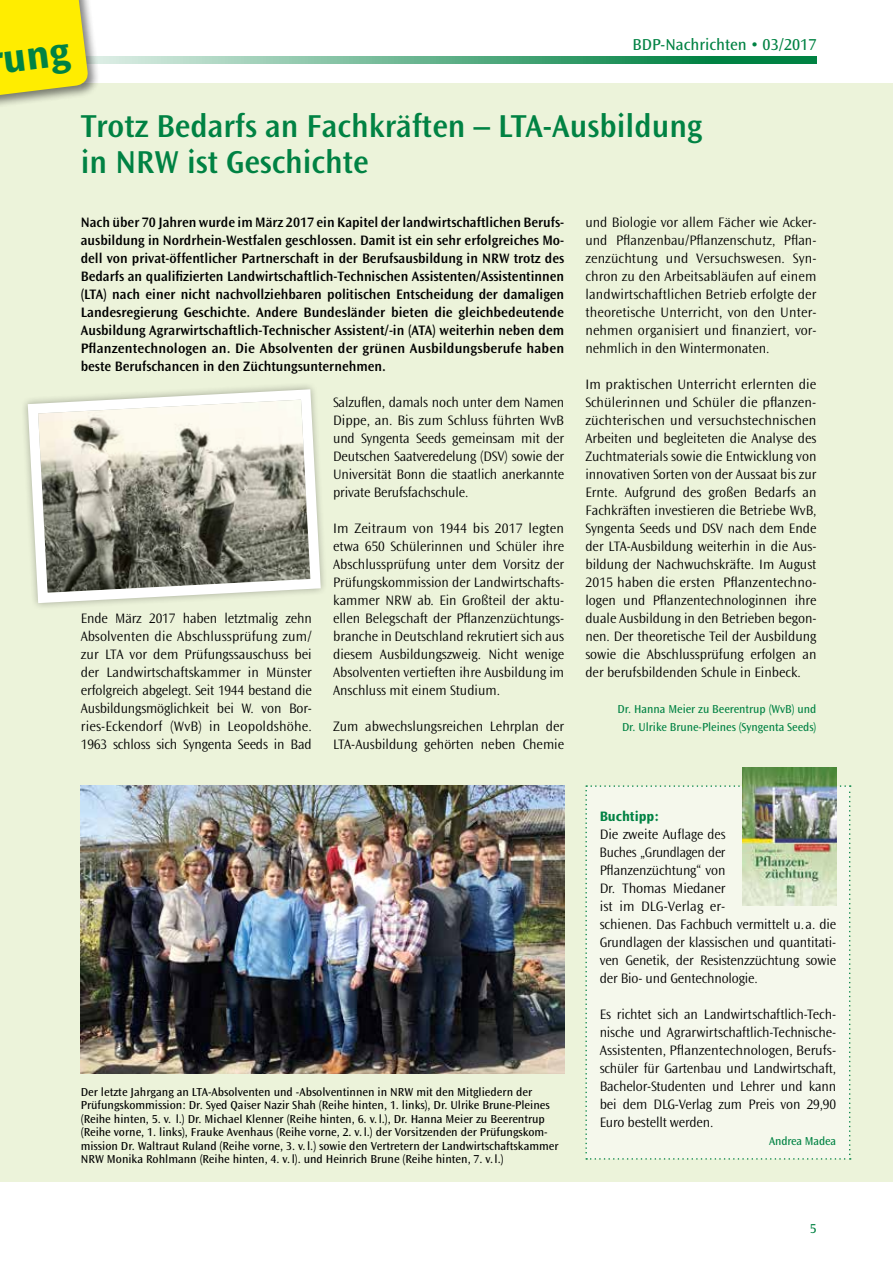
<style>
.page{position:relative;width:893px;height:1263px;background:#fff}
.page>*{position:absolute;margin:0;border:0;box-sizing:border-box;transform-origin:0 0}
.t1{font:600 33px/36px "Ocean Sans";color:#008243}
.t2{font:16.5px "Ocean Sans";color:#008243}
.t3{font:300 14.25px/18px "Ocean Sans";letter-spacing:-.01em;color:#000;text-align:justify}
.t4{font:600 14.25px/18px "Ocean Sans";color:#000;text-align:justify}
.t5{font:700 14.25px "Ocean Sans";color:#008243}
.t6{font:13.5px "Ocean Sans";color:#008243}
.t7{font:12px/13.5px "Ocean Sans";color:#000}
.t8{font:12px/18px "Ocean Sans";color:#008243;text-align:center}
</style>
<div class="page">
<svg style="left:100px;top:57px;width:716px;height:7px;background:#5daf87"></svg>
<div style="left:0;top:83px;width:893px;height:1098px;background:#ecf3da"></div>
<img style="left:81px;top:785px;width:483px;height:288px">
<svg style="left:24px;top:385px;width:300px;height:222px"></svg>
<div style="left:0;top:0;width:100px;height:145px;background:#000;opacity:.5"></div>
<div style="left:585px;top:785px;width:266px;height:375px;background:#f5f8ec"></div>
<img style="left:742px;top:767px;width:94px;height:138px">
<svg style="left:0;top:0;width:89px;height:134px"></svg>
<p class="t2" style="left:632px;top:35px;width:185px">BDP-Nachrichten • 03/2017</p>
<h1 class="t1" style="left:81px;top:109px;width:623px">Trotz Bedarfs an Fachkräften – LTA-Ausbildung in NRW ist Geschichte</h1>
<p class="t4" style="left:81px;top:214px;width:485px">Nach über 70 Jahren wurde im März 2017 ein Kapitel der landwirtschaftlichen Berufs&shy;ausbildung in Nordrhein-Westfalen geschlossen. Damit ist ein sehr erfolgreiches Mo&shy;dell von privat-öffentlicher Partnerschaft in der Berufsausbildung in NRW trotz des Bedarfs an qualifizierten Landwirtschaftlich-Technischen Assistenten/Assistentinnen (LTA) nach einer nicht nachvollziehbaren politischen Entscheidung der damaligen Landesregierung Geschichte. Andere Bundesländer bieten die gleichbedeutende Ausbildung Agrarwirtschaftlich-Technischer Assistent/-in (ATA) weiterhin neben dem Pflanzentechnologen an. Die Absolventen der grünen Ausbildungsberufe haben beste Berufschancen in den Züchtungsunternehmen.</p>
<p class="t3" style="left:81px;top:610px;width:233px">Ende März 2017 haben letztmalig zehn Absolventen die Abschlussprüfung zum/ zur LTA vor dem Prüfungssauschuss bei der Landwirtschaftskammer in Münster erfolgreich abgelegt. Seit 1944 bestand die Ausbildungsmöglichkeit bei W. von Bor&shy;ries-Eckendorf (WvB) in Leopoldshöhe.<br>1963 schloss sich Syngenta Seeds in Bad</p>
<p class="t3" style="left:333px;top:394px;width:233px">Salzuflen, damals noch unter dem Namen Dippe, an. Bis zum Schluss führten WvB und Syngenta Seeds gemeinsam mit der Deutschen Saatveredelung (DSV) sowie der Universität Bonn die staatlich anerkannte private Berufsfachschule.</p>
<p class="t3" style="left:333px;top:520px;width:233px">Im Zeitraum von 1944 bis 2017 legten etwa 650 Schülerinnen und Schüler ihre Abschlussprüfung unter dem Vorsitz der Prüfungskommission der Landwirtschafts&shy;kammer NRW ab. Ein Großteil der aktu&shy;ellen Belegschaft der Pflanzenzüchtungs&shy;branche in Deutschland rekrutiert sich aus diesem Ausbildungszweig. Nicht wenige Absolventen vertieften ihre Ausbildung im Anschluss mit einem Studium.</p>
<p class="t3" style="left:333px;top:718px;width:233px">Zum abwechslungsreichen Lehrplan der<br>LTA-Ausbildung gehörten neben Chemie</p>
<p class="t3" style="left:585px;top:214px;width:233px">und Biologie vor allem Fächer wie Acker&shy;und Pflanzenbau/Pflanzenschutz, Pflan&shy;zenzüchtung und Versuchswesen. Syn&shy;chron zu den Arbeitsabläufen auf einem landwirtschaftlichen Betrieb erfolgte der theoretische Unterricht, von den Unter&shy;nehmen organisiert und finanziert, vor&shy;nehmlich in den Wintermonaten.</p>
<p class="t3" style="left:585px;top:376px;width:233px">Im praktischen Unterricht erlernten die Schülerinnen und Schüler die pflanzen&shy;züchterischen und versuchstechnischen Arbeiten und begleiteten die Analyse des Zuchtmaterials sowie die Entwicklung von innovativen Sorten von der Aussaat bis zur Ernte. Aufgrund des großen Bedarfs an Fachkräften investieren die Betriebe WvB, Syngenta Seeds und DSV nach dem Ende der LTA-Ausbildung weiterhin in die Aus&shy;bildung der Nachwuchskräfte. Im August 2015 haben die ersten Pflanzentechno&shy;logen und Pflanzentechnologinnen ihre duale Ausbildung in den Betrieben begon&shy;nen. Der theoretische Teil der Ausbildung sowie die Abschlussprüfung erfolgen an der berufsbildenden Schule in Einbeck.</p>
<p class="t8" style="left:618px;top:700px;width:200px">Dr. Hanna Meier zu Beerentrup (WvB) und<br>Dr. Ulrike Brune-Pleines (Syngenta Seeds)</p>
<p class="t7" style="left:81px;top:1085px;width:479px">Der letzte Jahrgang an LTA-Absolventen und -Absolventinnen in NRW mit den Mitgliedern der Prüfungskommission: Dr. Syed Qaiser Nazir Shah (Reihe hinten, 1. links), Dr. Ulrike Brune-Pleines (Reihe hinten, 5. v. l.) Dr. Michael Klenner (Reihe hinten, 6. v.l.), Dr. Hanna Meier zu Beerentrup (Reihe vorne, 1. links), Frauke Avenhaus (Reihe vorne, 2. v.l.) der Vorsitzenden der Prüfungskom&shy;mission Dr. Waltraut Ruland (Reihe vorne, 3. v.l.) sowie den Vertretern der Landwirtschaftskammer NRW Monika Rohlmann (Reihe hinten, 4. v.l). und Heinrich Brune (Reihe hinten, 7. v.l.)</p>
<p class="t5" style="left:600px;top:809px;width:61px">Buchtipp:</p>
<p class="t3" style="left:600px;top:826px;width:238px;text-align:left">Die zweite Auflage des<br>Buches „Grundlagen der<br>Pflanzenzüchtung“ von<br>Dr. Thomas Miedaner<br>ist im DLG-Verlag er-<br>schienen. Das Fachbuch vermittelt u.a. die<br>Grundlagen der klassischen und quantitati&shy;ven Genetik, der Resistenzzüchtung sowie der Bio- und Gentechnologie.</p>
<p class="t3" style="left:600px;top:1006px;width:238px">Es richtet sich an Landwirtschaftlich-Tech&shy;nische und Agrarwirtschaftlich-Technische-Assistenten, Pflanzentechnologen, Berufs&shy;schüler für Gartenbau und Landwirtschaft, Bachelor-Studenten und Lehrer und kann bei dem DLG-Verlag zum Preis von 29,90<br>Euro bestellt werden.</p>
<p class="t8" style="left:769px;top:1132px;width:69px">Andrea Madea</p>
<p class="t6" style="left:810px;top:1221px;width:8px">5</p>
</div>
